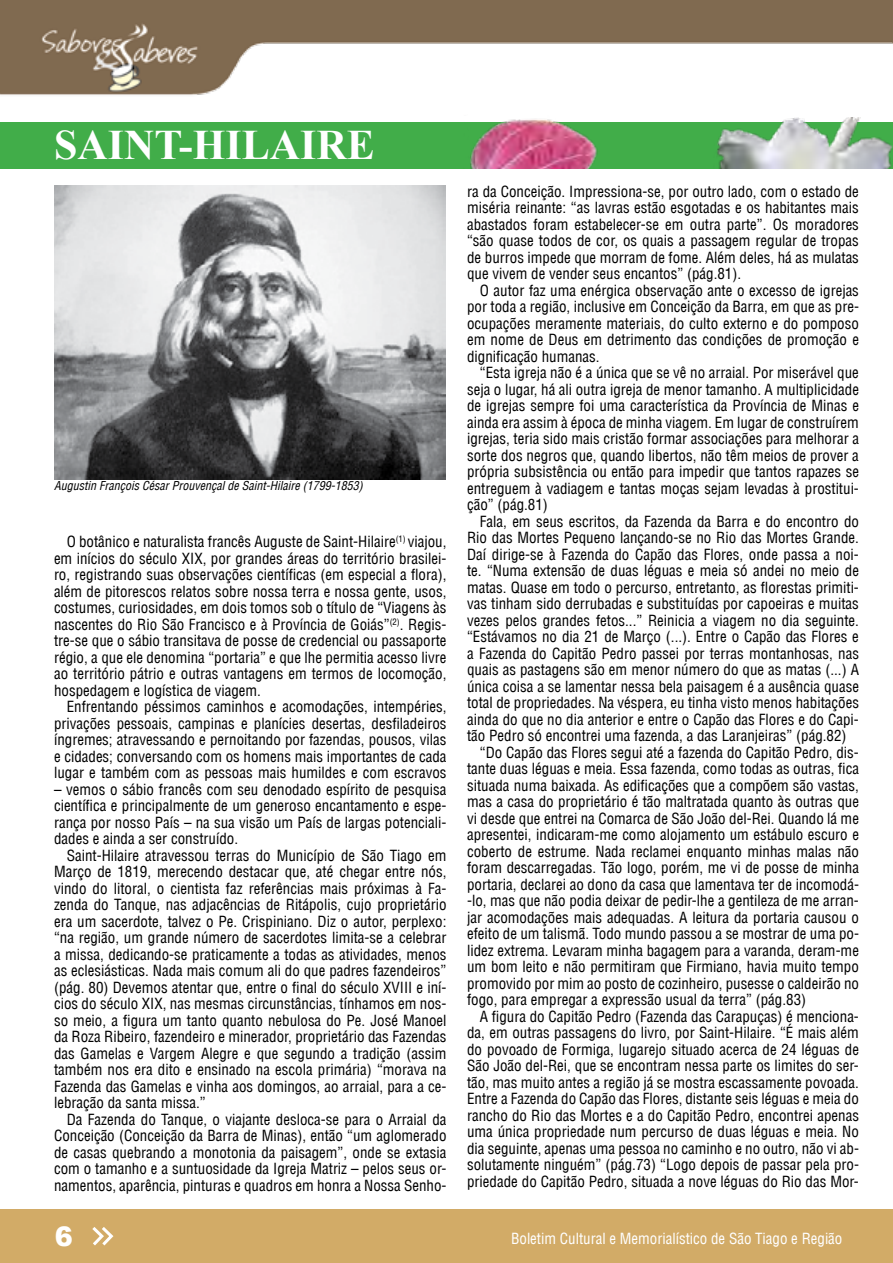
<style>
.page{position:relative;width:893px;height:1263px;background:#fff}
.page>*{position:absolute;margin:0;border:0;box-sizing:border-box;transform-origin:0 0}
.t1{font:700 42px "Times New Roman";color:#fff}
.t2{font:900 27px "Arial";color:#fff}
.t3{font:condensed 15px/16.5px "Helvetica LT";color:#000;text-align:justify}
.t4{font:condensed 15px "Helvetica LT";color:#fff}
.t5{font:italic condensed 12px "Helvetica LT";color:#000}
</style>
<div class="page">
<div style="left:0;top:1209px;width:893px;height:54px;background:#d2ab67"></div>
<img style="left:0;top:0;width:893px;height:95px">
<svg style="left:92px;top:1227px;width:22px;height:19px"></svg>
<div style="left:0;top:122px;width:893px;height:46px;background:#41ad49"></div>
<img style="left:54px;top:185px;width:392px;height:294px">
<img style="left:470px;top:119px;width:128px;height:49px">
<img style="left:717px;top:117px;width:176px;height:51px">
<h1 class="t1" style="left:54px;top:116px;width:322px">SAINT-HILAIRE</h1>
<p class="t5" style="left:54px;top:478px;width:310px">Augustin François César Prouvençal de Saint-Hilaire (1799-1853)</p>
<p class="t3" style="left:54px;top:533px;width:394px;text-indent:13px">O botânico e naturalista francês Auguste de Saint-Hilaire<sup>(1)</sup> viajou, em inícios do século XIX, por grandes áreas do território brasilei&shy;ro, registrando suas observações científicas (em especial a flora), além de pitorescos relatos sobre nossa terra e nossa gente, usos, costumes, curiosidades, em dois tomos sob o título de “Viagens às nascentes do Rio São Francisco e à Província de Goiás”<sup>(2)</sup>. Regis&shy;tre-se que o sábio transitava de posse de credencial ou passaporte régio, a que ele denomina “portaria” e que lhe permitia acesso livre ao território pátrio e outras vantagens em termos de locomoção, hospedagem e logística de viagem.</p>
<p class="t3" style="left:54px;top:698px;width:394px;text-indent:13px">Enfrentando péssimos caminhos e acomodações, intempéries, privações pessoais, campinas e planícies desertas, desfiladeiros íngremes; atravessando e pernoitando por fazendas, pousos, vilas e cidades; conversando com os homens mais importantes de cada lugar e também com as pessoas mais humildes e com escravos</p>
<p class="t3" style="left:54px;top:781px;width:394px">– vemos o sábio francês com seu denodado espírito de pesquisa científica e principalmente de um generoso encantamento e espe&shy;rança por nosso País – na sua visão um País de largas potenciali&shy;dades e ainda a ser construído.</p>
<p class="t3" style="left:54px;top:847px;width:394px;text-indent:13px">Saint-Hilaire atravessou terras do Município de São Tiago em Março de 1819, merecendo destacar que, até chegar entre nós, vindo do litoral, o cientista faz referências mais próximas à Fa&shy;zenda do Tanque, nas adjacências de Ritápolis, cujo proprietário era um sacerdote, talvez o Pe. Crispiniano. Diz o autor, perplexo: “na região, um grande número de sacerdotes limita-se a celebrar a missa, dedicando-se praticamente a todas as atividades, menos as eclesiásticas. Nada mais comum ali do que padres fazendeiros” (pág. 80) Devemos atentar que, entre o final do século XVIII e iní&shy;cios do século XIX, nas mesmas circunstâncias, tínhamos em nos&shy;so meio, a figura um tanto quanto nebulosa do Pe. José Manoel da Roza Ribeiro, fazendeiro e minerador, proprietário das Fazendas das Gamelas e Vargem Alegre e que segundo a tradição (assim também nos era dito e ensinado na escola primária) “morava na Fazenda das Gamelas e vinha aos domingos, ao arraial, para a ce&shy;lebração da santa missa.”</p>
<p class="t3" style="left:54px;top:1111px;width:394px;text-indent:13px">Da Fazenda do Tanque, o viajante desloca-se para o Arraial da Conceição (Conceição da Barra de Minas), então “um aglomerado de casas quebrando a monotonia da paisagem”, onde se extasia com o tamanho e a suntuosidade da Igreja Matriz – pelos seus or&shy;namentos, aparência, pinturas e quadros em honra a Nossa Senho-</p>
<p class="t3" style="left:467px;top:183px;width:393px">ra da Conceição. Impressiona-se, por outro lado, com o estado de miséria reinante: “as lavras estão esgotadas e os habitantes mais abastados foram estabelecer-se em outra parte”. Os moradores “são quase todos de cor, os quais a passagem regular de tropas de burros impede que morram de fome. Além deles, há as mulatas que vivem de vender seus encantos” (pág.81).</p>
<p class="t3" style="left:467px;top:282px;width:393px;text-indent:13px">O autor faz uma enérgica observação ante o excesso de igrejas por toda a região, inclusive em Conceição da Barra, em que as pre&shy;ocupações meramente materiais, do culto externo e do pomposo em nome de Deus em detrimento das condições de promoção e dignificação humanas.</p>
<p class="t3" style="left:467px;top:364px;width:393px;text-indent:13px">“Esta igreja não é a única que se vê no arraial. Por miserável que seja o lugar, há ali outra igreja de menor tamanho. A multiplicidade de igrejas sempre foi uma característica da Província de Minas e ainda era assim à época de minha viagem. Em lugar de construírem igrejas, teria sido mais cristão formar associações para melhorar a sorte dos negros que, quando libertos, não têm meios de prover a própria subsistência ou então para impedir que tantos rapazes se entreguem à vadiagem e tantas moças sejam levadas à prostitui&shy;ção” (pág.81)</p>
<p class="t3" style="left:480px;top:513px;width:381px">Fala, em seus escritos, da Fazenda da Barra e do encontro do</p>
<p class="t3" style="left:467px;top:529px;width:393px">Rio das Mortes Pequeno lançando-se no Rio das Mortes Grande.</p>
<p class="t3" style="left:467px;top:546px;width:393px">Daí dirige-se à Fazenda do Capão das Flores, onde passa a noi-</p>
<p class="t3" style="left:467px;top:562px;width:393px">te. “Numa extensão de duas léguas e meia só andei no meio de</p>
<p class="t3" style="left:467px;top:579px;width:393px">matas. Quase em todo o percurso, entretanto, as florestas primiti-</p>
<p class="t3" style="left:467px;top:595px;width:393px">vas tinham sido derrubadas e substituídas por capoeiras e muitas</p>
<p class="t3" style="left:467px;top:612px;width:393px">vezes pelos grandes fetos...” Reinicia a viagem no dia seguinte.</p>
<p class="t3" style="left:467px;top:628px;width:393px">“Estávamos no dia 21 de Março (...). Entre o Capão das Flores e</p>
<p class="t3" style="left:467px;top:645px;width:393px">a Fazenda do Capitão Pedro passei por terras montanhosas, nas</p>
<p class="t3" style="left:467px;top:661px;width:393px">quais as pastagens são em menor número do que as matas (...) A</p>
<p class="t3" style="left:467px;top:678px;width:393px">única coisa a se lamentar nessa bela paisagem é a ausência quase</p>
<p class="t3" style="left:467px;top:694px;width:393px">total de propriedades. Na véspera, eu tinha visto menos habitações</p>
<p class="t3" style="left:467px;top:711px;width:393px">ainda do que no dia anterior e entre o Capão das Flores e do Capi-</p>
<p class="t3" style="left:467px;top:727px;width:381px">tão Pedro só encontrei uma fazenda, a das Laranjeiras” (pág.82)</p>
<p class="t3" style="left:480px;top:744px;width:381px">“Do Capão das Flores segui até a fazenda do Capitão Pedro, dis-</p>
<p class="t3" style="left:467px;top:760px;width:393px">tante duas léguas e meia. Essa fazenda, como todas as outras, fica</p>
<p class="t3" style="left:467px;top:777px;width:393px">situada numa baixada. As edificações que a compõem são vastas,</p>
<p class="t3" style="left:467px;top:793px;width:393px">mas a casa do proprietário é tão maltratada quanto às outras que</p>
<p class="t3" style="left:467px;top:810px;width:393px">vi desde que entrei na Comarca de São João del-Rei. Quando lá me</p>
<p class="t3" style="left:467px;top:826px;width:393px">apresentei, indicaram-me como alojamento um estábulo escuro e</p>
<p class="t3" style="left:467px;top:843px;width:393px">coberto de estrume. Nada reclamei enquanto minhas malas não</p>
<p class="t3" style="left:467px;top:859px;width:393px">foram descarregadas. Tão logo, porém, me vi de posse de minha</p>
<p class="t3" style="left:467px;top:876px;width:393px">portaria, declarei ao dono da casa que lamentava ter de incomodá-</p>
<p class="t3" style="left:467px;top:892px;width:393px">-lo, mas que não podia deixar de pedir-lhe a gentileza de me arran-</p>
<p class="t3" style="left:467px;top:909px;width:393px">jar acomodações mais adequadas. A leitura da portaria causou o</p>
<p class="t3" style="left:467px;top:925px;width:393px">efeito de um talismã. Todo mundo passou a se mostrar de uma po-</p>
<p class="t3" style="left:467px;top:942px;width:393px">lidez extrema. Levaram minha bagagem para a varanda, deram-me</p>
<p class="t3" style="left:467px;top:958px;width:393px">um bom leito e não permitiram que Firmiano, havia muito tempo</p>
<p class="t3" style="left:467px;top:975px;width:393px">promovido por mim ao posto de cozinheiro, pusesse o caldeirão no</p>
<p class="t3" style="left:467px;top:991px;width:341px">fogo, para empregar a expressão usual da terra” (pág.83)</p>
<p class="t3" style="left:480px;top:1008px;width:381px">A figura do Capitão Pedro (Fazenda das Carapuças) é menciona-</p>
<p class="t3" style="left:467px;top:1024px;width:393px">da, em outras passagens do livro, por Saint-Hilaire. “É mais além</p>
<p class="t3" style="left:467px;top:1041px;width:393px">do povoado de Formiga, lugarejo situado acerca de 24 léguas de</p>
<p class="t3" style="left:467px;top:1057px;width:393px">São João del-Rei, que se encontram nessa parte os limites do ser-</p>
<p class="t3" style="left:467px;top:1074px;width:393px">tão, mas muito antes a região já se mostra escassamente povoada.</p>
<p class="t3" style="left:467px;top:1090px;width:393px">Entre a Fazenda do Capão das Flores, distante seis léguas e meia do</p>
<p class="t3" style="left:467px;top:1107px;width:393px">rancho do Rio das Mortes e a do Capitão Pedro, encontrei apenas</p>
<p class="t3" style="left:467px;top:1123px;width:393px">uma única propriedade num percurso de duas léguas e meia. No</p>
<p class="t3" style="left:467px;top:1140px;width:393px">dia seguinte, apenas uma pessoa no caminho e no outro, não vi ab-</p>
<p class="t3" style="left:467px;top:1156px;width:393px">solutamente ninguém” (pág.73) “Logo depois de passar pela pro-</p>
<p class="t3" style="left:467px;top:1173px;width:393px">priedade do Capitão Pedro, situada a nove léguas do Rio das Mor-</p>
<h2 class="t2" style="left:55px;top:1216px;width:20px">6</h2>
<p class="t4" style="left:511px;top:1229px;width:333px">Boletim Cultural e Memorialístico de São Tiago e Região</p>
</div>
